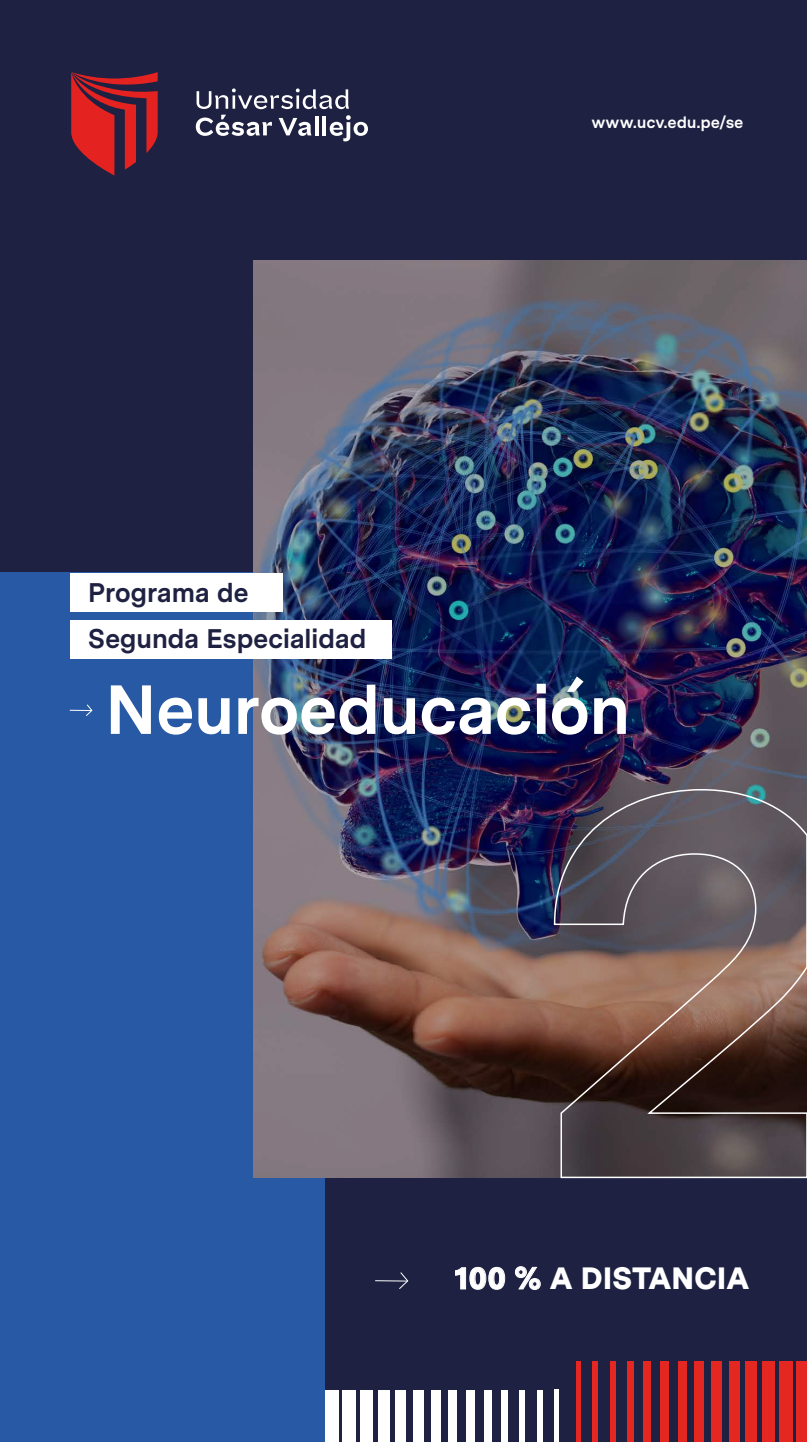
<style>
.page{position:relative;width:807px;height:1442px;background:#1e2141}
.page>*{position:absolute;margin:0;border:0;box-sizing:border-box;transform-origin:0 0}
.t1{font:700 69.3px "Messina Sans";letter-spacing:-.03em;color:#fff}
.t2{font:900 30.83px "Messina Sans";letter-spacing:-.015em;color:#fff}
.t3{font:700 26.92px/46px "Messina Sans";letter-spacing:-.02em;color:#1e2141}
.t4{font:700 16.27px "Messina Sans";letter-spacing:-.01em;color:#fff}
</style>
<div class="page">
<div style="left:0;top:573px;width:325px;height:869px;background:#2859a4"></div>
<img style="left:253px;top:261px;width:554px;height:916px">
<div style="left:796px;top:1361px;width:11px;height:81px;background:#e42821"></div>
<div style="left:779px;top:1361px;width:13px;height:81px;background:#e42821"></div>
<div style="left:762px;top:1361px;width:13px;height:81px;background:#e42821"></div>
<div style="left:745px;top:1361px;width:12px;height:81px;background:#e42821"></div>
<div style="left:728px;top:1361px;width:11px;height:81px;background:#e42821"></div>
<div style="left:711px;top:1361px;width:11px;height:81px;background:#e42821"></div>
<div style="left:694px;top:1361px;width:10px;height:81px;background:#e42821"></div>
<div style="left:677px;top:1361px;width:9px;height:81px;background:#e42821"></div>
<div style="left:661px;top:1361px;width:8px;height:81px;background:#e42821"></div>
<div style="left:644px;top:1361px;width:7px;height:81px;background:#e42821"></div>
<div style="left:627px;top:1361px;width:6px;height:81px;background:#e42821"></div>
<div style="left:610px;top:1361px;width:6px;height:81px;background:#e42821"></div>
<div style="left:593px;top:1361px;width:5px;height:81px;background:#e42821"></div>
<hr style="left:576px;top:1361px;width:4px;height:81px;background:#e42821">
<div style="left:325px;top:1390px;width:13px;height:52px;background:#fff"></div>
<div style="left:342px;top:1390px;width:13px;height:52px;background:#fff"></div>
<div style="left:360px;top:1390px;width:12px;height:52px;background:#fff"></div>
<div style="left:378px;top:1390px;width:11px;height:52px;background:#fff"></div>
<div style="left:395px;top:1390px;width:11px;height:52px;background:#fff"></div>
<div style="left:413px;top:1390px;width:10px;height:52px;background:#fff"></div>
<div style="left:431px;top:1390px;width:9px;height:52px;background:#fff"></div>
<div style="left:448px;top:1390px;width:9px;height:52px;background:#fff"></div>
<div style="left:466px;top:1390px;width:8px;height:52px;background:#fff"></div>
<div style="left:484px;top:1390px;width:7px;height:52px;background:#fff"></div>
<div style="left:501px;top:1390px;width:7px;height:52px;background:#fff"></div>
<div style="left:519px;top:1390px;width:6px;height:52px;background:#fff"></div>
<div style="left:537px;top:1390px;width:5px;height:52px;background:#fff"></div>
<div style="left:554px;top:1390px;width:5px;height:52px;background:#fff"></div>
<svg style="left:375px;top:1272px;width:34px;height:17px"></svg>
<svg style="left:455px;top:1267px;width:50px;height:22px"></svg>
<svg style="left:515px;top:1266px;width:25px;height:24px"></svg>
<svg style="left:553px;top:788px;width:254px;height:391px;background:#604e4d"></svg>
<svg style="left:69px;top:704px;width:24px;height:12px"></svg>
<div style="left:70px;top:573px;width:212px;height:38px;background:#fff"></div>
<div style="left:70px;top:620px;width:321px;height:39px;background:#fff"></div>
<svg style="left:71px;top:72px;width:87px;height:104px"></svg>
<svg style="left:197px;top:88px;width:152px;height:21px"></svg>
<svg style="left:196px;top:115px;width:76px;height:21px"></svg>
<svg style="left:279px;top:118px;width:32px;height:18px"></svg>
<hr style="left:315px;top:116px;width:3px;height:19px;background:#fff">
<hr style="left:322px;top:116px;width:4px;height:19px;background:#fff">
<svg style="left:330px;top:115px;width:38px;height:26px"></svg>
<p class="t3" style="left:88px;top:568px;width:280px">Programa de<br>Segunda Especialidad</p>
<p class="t4" style="left:591px;top:110px;width:154px">www.ucv.edu.pe/se</p>
<h1 class="t1" style="left:105px;top:658px;width:528px">Neuroeducación</h1>
<p class="t2" style="left:455px;top:1255px;width:296px">100 % A DISTANCIA</p>
</div>
